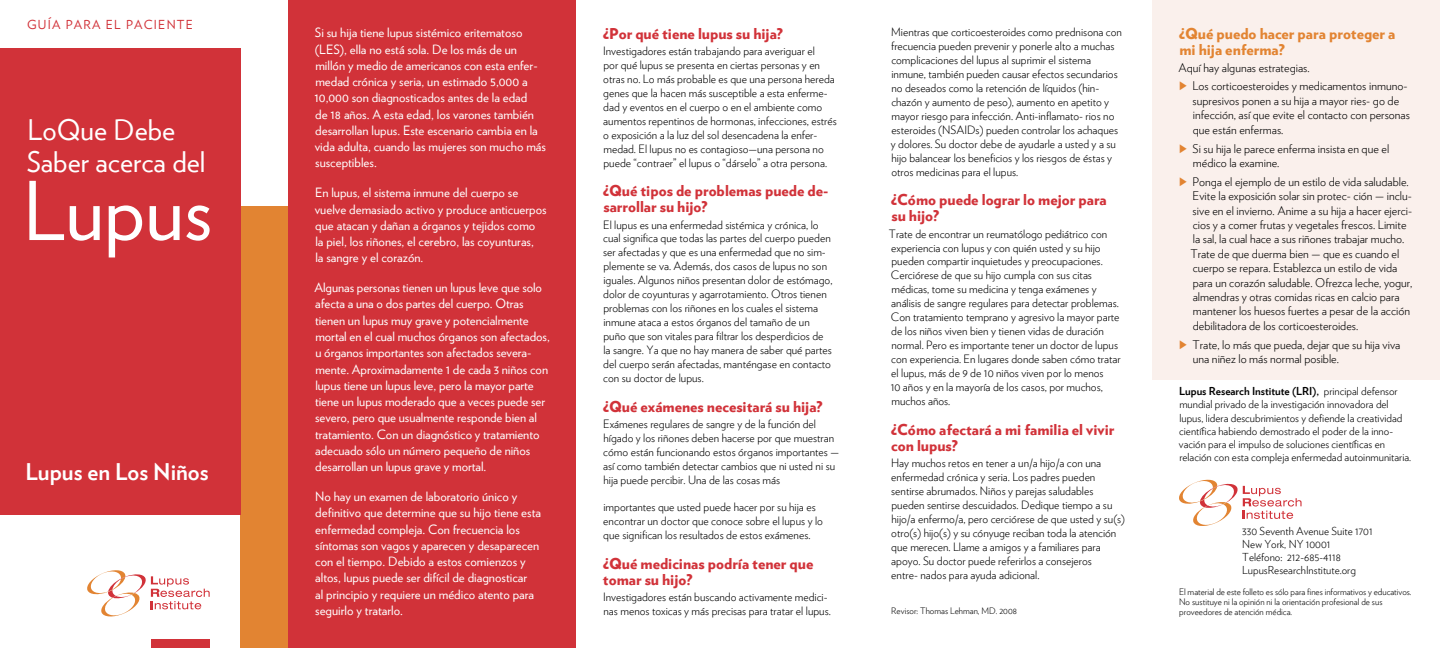
<style>
.page{position:relative;width:1440px;height:648px;background:#fff}
.page>*{position:absolute;margin:0;border:0;box-sizing:border-box;transform-origin:0 0}
.t1{font:80.8px "Verlag";color:#fff}
.t2{font:28.4px/31.5px "Verlag";color:#fff}
.t3{font:700 23px "Verlag";color:#fff}
.t4{font:900 15px/16px "Verlag";color:#d13239}
.t5{font:900 15px/16px "Verlag";color:#e28432}
.t6{font:12.8px/16.3px "Verlag";color:#fff}
.t7{font:12.4px "Verlag";letter-spacing:.1em;color:#d13239}
.t8{font:300 12px/14.4px "Verlag";color:#000}
.t9{font:300 11.5px/14px "Verlag";color:#000}
.t10{font:300 11px/13.2px "Verlag";color:#000}
.t11{font:300 9px/10px "Verlag";color:#000}
.s1{font-weight:700}
</style>
<div class="page">
<div style="left:240px;top:207px;width:48px;height:441px;background:#e28432"></div>
<div style="left:1152px;top:0;width:288px;height:379px;background:#faf0ec"></div>
<div style="left:288px;top:0;width:288px;height:648px;background:#d13239"></div>
<svg style="left:1179px;top:479px;width:123px;height:47px"></svg>
<svg style="left:87px;top:570px;width:123px;height:47px"></svg>
<div style="left:0;top:48px;width:240px;height:467px;background:#d13239"></div>
<div style="left:151px;top:639px;width:59px;height:9px;background:#d13239"></div>
<p class="t7" style="left:27px;top:16px;width:167px">GUÍA PARA EL PACIENTE</p>
<h2 class="t2" style="left:27px;top:113px;width:180px">LoQue Debe<br>Saber acerca del</h2>
<h1 class="t1" style="left:23px;top:151px;width:191px">Lupus</h1>
<h3 class="t3" style="left:25px;top:454px;width:185px">Lupus en Los Niños</h3>
<p class="t6" style="left:315px;top:24px;width:233px">Si su hija tiene lupus sistémico eritematoso (LES), ella no está sola. De los más de un millón y medio de americanos con esta enfer&shy;medad crónica y seria, un estimado 5,000 a 10,000 son diagnosticados antes de la edad<br>de 18 años. A esta edad, los varones también desarrollan lupus. Este escenario cambia en la vida adulta, cuando las mujeres son mucho más susceptibles.</p>
<p class="t6" style="left:315px;top:184px;width:233px">En lupus, el sistema inmune del cuerpo se vuelve demasiado activo y produce anticuerpos que atacan y dañan a órganos y tejidos como<br>la piel, los riñones, el cerebro, las coyunturas,<br>la sangre y el corazón.</p>
<p class="t6" style="left:314px;top:279px;width:237px">Algunas personas tienen un lupus leve que solo afecta a una o dos partes del cuerpo. Otras tienen un lupus muy grave y potencialmente mortal en el cual muchos órganos son afectados, u órganos importantes son afectados severa&shy;mente. Aproximadamente 1 de cada 3 niños con lupus tiene un lupus leve, pero la mayor parte tiene un lupus moderado que a veces puede ser severo, pero que usualmente responde bien al tratamiento. Con un diagnóstico y tratamiento adecuado sólo un número pequeño de niños desarrollan un lupus grave y mortal.</p>
<p class="t6" style="left:315px;top:488px;width:227px">No hay un examen de laboratorio único y definitivo que determine que su hijo tiene esta enfermedad compleja. Con frecuencia los síntomas son vagos y aparecen y desaparecen con el tiempo. Debido a estos comienzos y altos, lupus puede ser difícil de diagnosticar<br>al principio y requiere un médico atento para seguirlo y tratarlo.</p>
<h3 class="t4" style="left:603px;top:25px;width:181px">¿Por qué tiene lupus su hija?</h3>
<p class="t9" style="left:603px;top:43px;width:235px">Investigadores están trabajando para averiguar el<br>por qué lupus se presenta en ciertas personas y en otras no. Lo más probable es que una persona hereda genes que la hacen más susceptible a esta enferme&shy;dad y eventos en el cuerpo o en el ambiente como aumentos repentinos de hormonas, infecciones, estrés o exposición a la luz del sol desencadena la enfer&shy;medad. El lupus no es contagioso—una persona no puede “contraer” el lupus o “dárselo” a otra persona.</p>
<h3 class="t4" style="left:603px;top:182px;width:227px">¿Qué tipos de problemas puede de&shy;sarrollar su hijo?</h3>
<p class="t9" style="left:603px;top:217px;width:231px">El lupus es una enfermedad sistémica y crónica, lo cual significa que todas las partes del cuerpo pueden ser afectadas y que es una enfermedad que no sim&shy;plemente se va. Además, dos casos de lupus no son iguales. Algunos niños presentan dolor de estómago, dolor de coyunturas y agarrotamiento. Otros tienen problemas con los riñones en los cuales el sistema inmune ataca a estos órganos del tamaño de un puño que son vitales para filtrar los desperdicios de la sangre. Ya que no hay manera de saber qué partes del cuerpo serán afectadas, manténgase en contacto con su doctor de lupus.</p>
<h3 class="t4" style="left:603px;top:397px;width:221px">¿Qué exámenes necesitará su hija?</h3>
<p class="t9" style="left:603px;top:416px;width:237px">Exámenes regulares de sangre y de la función del hígado y los riñones deben hacerse por que muestran cómo están funcionando estos órganos importantes — así como también detectar cambios que ni usted ni su hija puede percibir. Una de las cosas más</p>
<p class="t9" style="left:603px;top:499px;width:221px">importantes que usted puede hacer por su hija es encontrar un doctor que conoce sobre el lupus y lo que significan los resultados de estos exámenes.</p>
<h3 class="t4" style="left:603px;top:554px;width:212px">¿Qué medicinas podría tener que tomar su hijo?</h3>
<p class="t9" style="left:603px;top:589px;width:229px">Investigadores están buscando activamente medici&shy;nas menos toxicas y más precisas para tratar el lupus.</p>
<p class="t9" style="left:891px;top:24px;width:233px">Mientras que corticoesteroides como prednisona con frecuencia pueden prevenir y ponerle alto a muchas complicaciones del lupus al suprimir el sistema inmune, también pueden causar efectos secundarios no deseados como la retención de líquidos (hin&shy;chazón y aumento de peso), aumento en apetito y mayor riesgo para infección. Anti-inflamato- rios no esteroides (NSAIDs) pueden controlar los achaques y dolores. Su doctor debe de ayudarle a usted y a su hijo balancear los beneficios y los riesgos de éstas y otros medicinas para el lupus.</p>
<h3 class="t4" style="left:891px;top:191px;width:217px">¿Cómo puede lograr lo mejor para su hijo?</h3>
<p class="t9" style="left:889px;top:226px;width:233px">Trate de encontrar un reumatólogo pediátrico con experiencia con lupus y con quién usted y su hijo pueden compartir inquietudes y preocupaciones.<br>Cerciórese de que su hijo cumpla con sus citas médicas, tome su medicina y tenga exámenes y análisis de sangre regulares para detectar problemas.<br>Con tratamiento temprano y agresivo la mayor parte de los niños viven bien y tienen vidas de duración normal. Pero es importante tener un doctor de lupus con experiencia. En lugares donde saben cómo tratar el lupus, más de 9 de 10 niños viven por lo menos<br>10 años y en la mayoría de los casos, por muchos, muchos años.</p>
<h3 class="t4" style="left:891px;top:420px;width:225px">¿Cómo afectará a mi familia el vivir con lupus?</h3>
<p class="t9" style="left:891px;top:455px;width:235px">Hay muchos retos en tener a un/a hijo/a con una enfermedad crónica y seria. Los padres pueden sentirse abrumados. Niños y parejas saludables pueden sentirse descuidados. Dedique tiempo a su hijo/a enfermo/a, pero cerciórese de que usted y su(s) otro(s) hijo(s) y su cónyuge reciban toda la atención que merecen. Llame a amigos y a familiares para apoyo. Su doctor puede referirlos a consejeros<br>entre- nados para ayuda adicional.</p>
<p class="t11" style="left:891px;top:606px;width:127px">Revisor: Thomas Lehman, MD. 2008</p>
<h3 class="t5" style="left:1179px;top:25px;width:218px">¿Qué puedo hacer para proteger a mi hija enferma?</h3>
<p class="t8" style="left:1192px;top:57px;width:216px;line-height:18.9px;text-indent:-14px">Aquí hay algunas estrategias.<br>Los corticoesteroides y medicamentos inmuno-</p>
<p class="t8" style="left:1193px;top:93px;width:219px">supresivos ponen a su hija a mayor ries- go de infección, así que evite el contacto con personas que están enfermas.</p>
<p class="t8" style="left:1192px;top:140px;width:198px">Si su hija le parece enferma insista en que el médico la examine.</p>
<p class="t8" style="left:1190px;top:174px;width:224px">Ponga el ejemplo de un estilo de vida saludable.<br>Evite la exposición solar sin protec- ción — inclu&shy;sive en el invierno. Anime a su hija a hacer ejerci&shy;cios y a comer frutas y vegetales frescos. Limite la sal, la cual hace a sus riñones trabajar mucho.<br>Trate de que duerma bien — que es cuando el cuerpo se repara. Establezca un estilo de vida para un corazón saludable. Ofrezca leche, yogur, almendras y otras comidas ricas en calcio para mantener los huesos fuertes a pesar de la acción debilitadora de los corticoesteroides.</p>
<p class="t8" style="left:1192px;top:337px;width:209px">Trate, lo más que pueda, dejar que su hija viva una niñez lo más normal posible.</p>
<p class="t10" style="left:1179px;top:384px;width:234px"><span class="s1">Lupus Research Institute (LRI),</span> principal defensor mundial privado de la investigación innovadora del lupus, lidera descubrimientos y defiende la creatividad científica habiendo demostrado el poder de la inno&shy;vación para el impulso de soluciones científicas en relación con esta compleja enfermedad autoinmunitaria.</p>
<p class="t10" style="left:1242px;top:523px;width:132px">330 Seventh Avenue Suite 1701<br>New York, NY 10001<br>Teléfono: 212-685-4118<br>LupusResearchInstitute.org</p>
<p class="t11" style="left:1179px;top:586px;width:234px">El material de este folleto es sólo para fines informativos y educativos.<br>No sustituye ni la opinión ni la orientación profesional de sus proveedores de atención médica.</p>
</div>
